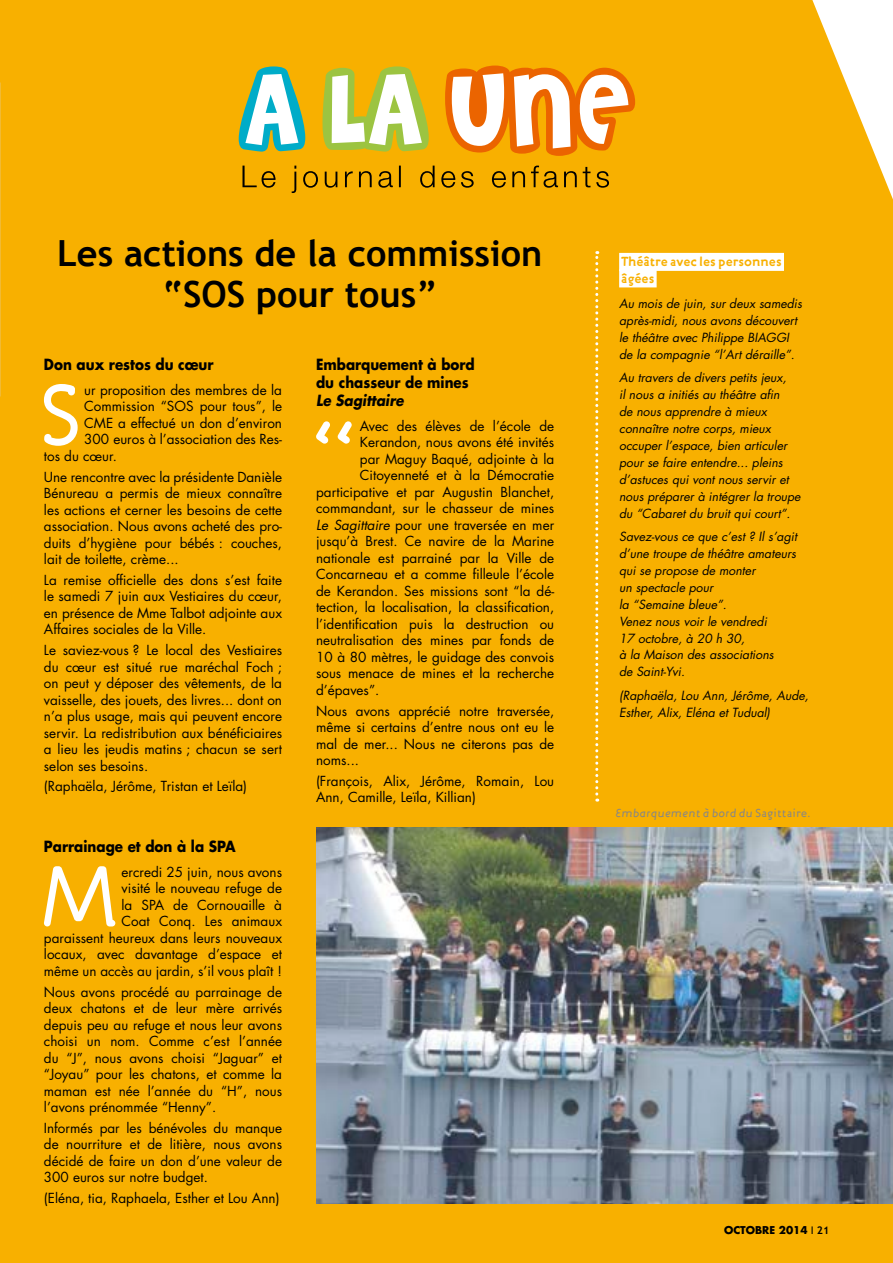
<style>
.page{position:relative;width:893px;height:1263px;background:#f8b000}
.page>*{position:absolute;margin:0;border:0;box-sizing:border-box;transform-origin:0 0}
.t1{font:82.35px "Engine OT";color:#fff}
.t2{font:700 36px/40.5px "Trebuchet MS";color:#000;text-align:center}
.t3{font:700 15px/18px "Futura LT";color:#000;scale:.9 1}
.t4{font:italic 700 15px "Futura LT";color:#000;scale:.9 1}
.t5{font:13.5px/16.5px "Futura LT";color:#000;text-align:justify}
.t6{font:italic 12.3px/17px "Futura LT";color:#000}
.t7{font:700 12px/16.5px "Engine OT";color:#f8b000}
.t8{font:italic 11.25px "Engine OT";color:#868686}
.t9{font:700 10.5px "Futura LT";color:#000}
.s1{font-style:italic}
.s2{font-style:normal}
.s3{font-family:"Trebuchet MS";font-weight:400}
.s4{font-family:"Trebuchet MS"}
</style>
<div class="page">
<svg style="left:812px;top:0;width:81px;height:200px"></svg>
<svg style="left:595px;top:251px;width:3px;height:550px"></svg>
<img style="left:316px;top:827px;width:577px;height:376px">
<img style="left:0;top:83px;width:1px;height:313px">
<svg style="left:242px;top:166px;width:367px;height:27px"></svg>
<svg style="left:239px;top:66px;width:396px;height:90px"></svg>
<div style="left:619px;top:253px;width:165px;height:18px;background:#fff"></div>
<div style="left:619px;top:269px;width:38px;height:18px;background:#fff"></div>
<h2 class="t2" style="left:57px;top:233px;width:487px">Les actions de la commission “SOS pour tous”</h2>
<p class="t3" style="left:44px;top:355px;width:190px">Don aux restos du cœur</p>
<h1 class="t1" style="left:37px;top:358px;width:48px">S</h1>
<p class="t5" style="left:84px;top:382px;width:199px">ur proposition des membres de la</p>
<p class="t5" style="left:84px;top:398px;width:199px">Commission “SOS pour tous”, le</p>
<p class="t5" style="left:84px;top:415px;width:199px">CME a effectué un don d’environ</p>
<p class="t5" style="left:84px;top:431px;width:199px">300 euros à l’association des Res-</p>
<p class="t5" style="left:44px;top:448px;width:75px">tos du cœur.</p>
<p class="t5" style="left:44px;top:469px;width:240px">Une rencontre avec la présidente Danièle Bénureau a permis de mieux connaître les actions et cerner les besoins de cette association. Nous avons acheté des pro&shy;duits d’hygiène pour bébés : couches, lait de toilette, crème...</p>
<p class="t5" style="left:44px;top:572px;width:240px">La remise officielle des dons s’est faite le samedi 7 juin aux Vestiaires du cœur, en présence de Mme Talbot adjointe aux Affaires sociales de la Ville.</p>
<p class="t5" style="left:44px;top:642px;width:240px">Le saviez-vous ? Le local des Vestiaires du cœur est situé rue maréchal Foch ; on peut y déposer des vêtements, de la vaisselle, des jouets, des livres... dont on n’a plus usage, mais qui peuvent encore servir. La redistribution aux bénéficiaires a lieu les jeudis matins ; chacun se sert selon ses besoins.</p>
<p class="t5" style="left:44px;top:778px;width:205px">(Raphaëla, Jérôme, Tristan et Leïla)</p>
<p class="t3" style="left:44px;top:837px;width:215px">Parrainage et don à la SPA</p>
<h1 class="t1" style="left:36px;top:840px;width:87px">M</h1>
<p class="t5" style="left:44px;top:864px;width:240px;text-align:right">ercredi 25 juin, nous avons<br>visité le nouveau refuge de<br>la SPA de Cornouaille à<br>Coat Conq. Les animaux<br>paraissent heureux dans leurs nouveaux locaux, avec davantage d’espace et même un accès au jardin, s’il vous plaît !</p>
<p class="t5" style="left:44px;top:984px;width:240px">Nous avons procédé au parrainage de deux chatons et de leur mère arrivés depuis peu au refuge et nous leur avons choisi un nom. Comme c’est l’année du “J”, nous avons choisi “Jaguar” et “Joyau” pour les chatons, et comme la maman est née l’année du “H”, nous l’avons prénommée “Henny”.</p>
<p class="t5" style="left:44px;top:1120px;width:240px">Informés par les bénévoles du manque de nourriture et de litière, nous avons décidé de faire un don d’une valeur de 300 euros sur notre budget.</p>
<p class="t5" style="left:44px;top:1190px;width:237px">(Eléna, tia, Raphaela, Esther et Lou Ann)</p>
<p class="t3" style="left:316px;top:355px;width:178px">Embarquement à bord du chasseur de mines</p>
<p class="t4" style="left:316px;top:390px;width:99px">Le Sagittaire</p>
<h1 class="t1" style="left:312px;top:394px;width:50px">“</h1>
<p class="t5" style="left:360px;top:418px;width:196px">Avec des élèves de l’école de</p>
<p class="t5" style="left:360px;top:434px;width:196px">Kerandon, nous avons été invités</p>
<p class="t5" style="left:360px;top:451px;width:196px">par Maguy Baqué, adjointe à la</p>
<p class="t5" style="left:360px;top:467px;width:196px">Citoyenneté et à la Démocratie</p>
<p class="t5" style="left:316px;top:484px;width:240px">participative et par Augustin Blanchet,</p>
<p class="t5" style="left:316px;top:500px;width:240px">commandant, sur le chasseur de mines</p>
<p class="t5" style="left:316px;top:517px;width:240px"><span class="s1">Le Sagittaire</span> pour une traversée en mer</p>
<p class="t5" style="left:316px;top:533px;width:240px">jusqu’à Brest. Ce navire de la Marine</p>
<p class="t5" style="left:316px;top:550px;width:240px">nationale est parrainé par la Ville de</p>
<p class="t5" style="left:316px;top:566px;width:240px">Concarneau et a comme filleule l’école</p>
<p class="t5" style="left:316px;top:583px;width:240px">de Kerandon. Ses missions sont “la dé-</p>
<p class="t5" style="left:316px;top:599px;width:240px">tection, la localisation, la classification,</p>
<p class="t5" style="left:316px;top:616px;width:240px">l’identification puis la destruction ou</p>
<p class="t5" style="left:316px;top:632px;width:240px">neutralisation des mines par fonds de</p>
<p class="t5" style="left:316px;top:649px;width:240px">10 à 80 mètres, le guidage des convois</p>
<p class="t5" style="left:316px;top:665px;width:240px">sous menace de mines et la recherche</p>
<p class="t5" style="left:316px;top:682px;width:65px">d’épaves”.</p>
<p class="t5" style="left:316px;top:702px;width:240px">Nous avons apprécié notre traversée, même si certains d’entre nous ont eu le mal de mer... Nous ne citerons pas de noms...</p>
<p class="t5" style="left:316px;top:773px;width:240px">(François, Alix, Jérôme, Romain, Lou<br>Ann, Camille, Leïla, Killian)</p>
<p class="t7" style="left:621px;top:254px;width:162px">Théâtre avec les personnes âgées</p>
<p class="t6" style="left:619px;top:295px;width:184px">Au mois de juin, sur deux samedis après-midi, nous avons découvert le théâtre avec Philippe BIAGGI de la compagnie “l’Art déraille”.</p>
<p class="t6" style="left:619px;top:370px;width:183px">Au travers de divers petits jeux,<br>il nous a initiés au théâtre afin<br>de nous apprendre à mieux connaître notre corps, mieux occuper l’espace, bien articuler pour se faire entendre... pleins d’astuces qui vont nous servir et nous préparer à intégrer la troupe du “Cabaret du bruit qui court”.</p>
<p class="t6" style="left:619px;top:528px;width:179px">Savez-vous ce que c’est ? Il s’agit d’une troupe de théâtre amateurs qui se propose de monter<br>un spectacle pour<br>la “Semaine bleue”.<br>Venez nous voir le vendredi<br>17 octobre, à 20 h 30,<br>à la Maison des associations<br>de Saint-Yvi.</p>
<p class="t6" style="left:619px;top:687px;width:191px">(Raphaëla, Lou Ann, Jérôme, Aude,<br>Esther, Alix, Eléna et Tudual)</p>
<p class="t8" style="left:615px;top:806px;width:196px">Embarquement à bord du <span class="s2">Sagittaire.</span></p>
<p class="t9" style="left:724px;top:1222px;width:9px">OCTO</p>
<p class="t9" style="left:755px;top:1222px;width:75px">BRE 2014 <span class="s3">I</span> <span class="s4">21</span></p>
</div>
